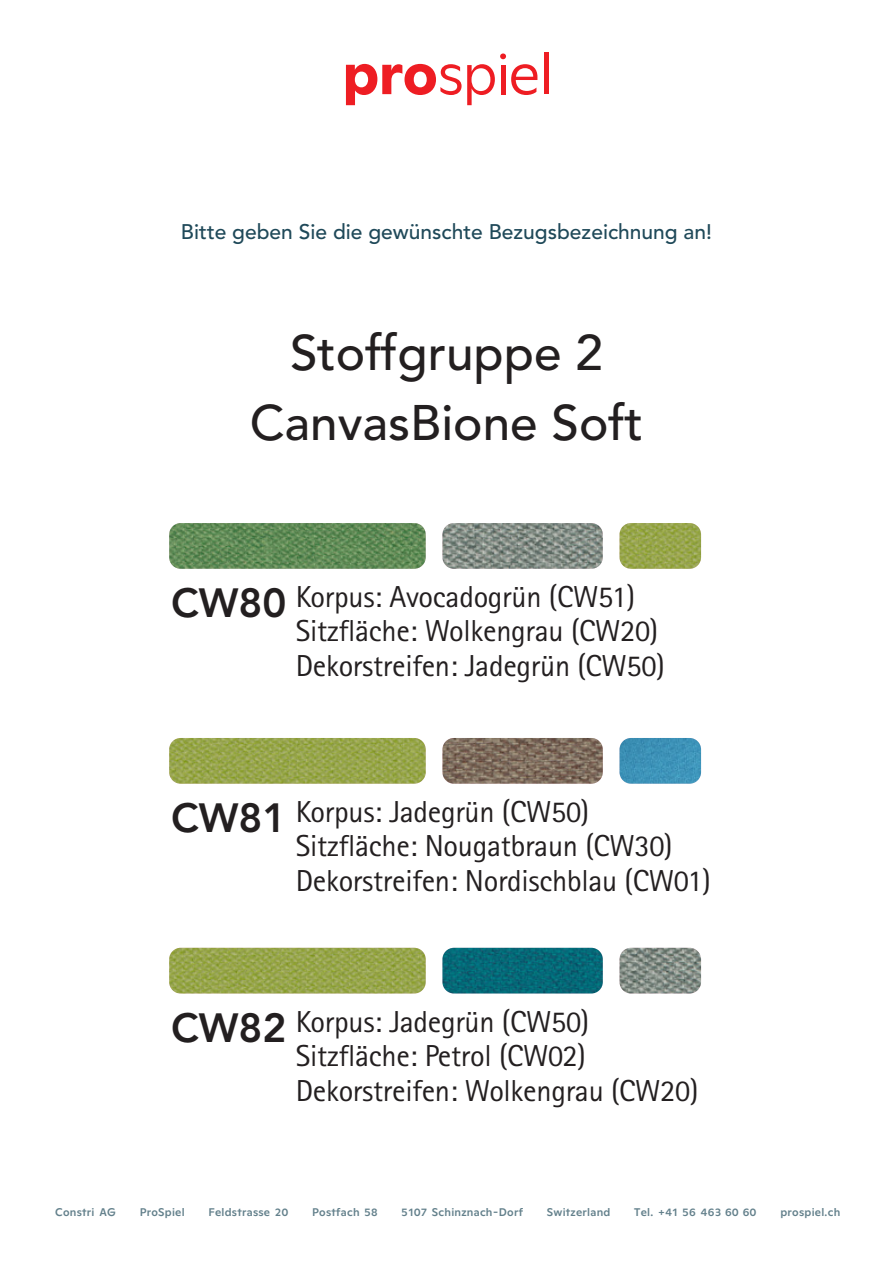
<style>
.page{position:relative;width:893px;height:1263px;background:#fff}
.page>*{position:absolute;margin:0;border:0;box-sizing:border-box;transform-origin:0 0}
.t1{font:500 49.5px "Avenir";color:#231f20}
.t2{font:800 40.5px "Avenir";color:#231f20}
.t3{font:30.3px "Rotis Sans Serif Pro";letter-spacing:-.01em;color:#231f20}
.t4{font:500 21px "Avenir";color:#1f4959}
.t5{font:500 11.1px "Ginto Normal";letter-spacing:.02em;color:#1f4959}
</style>
<div class="page">
<svg style="left:346px;top:53px;width:191px;height:52px"></svg>
<hr style="left:544px;top:52px;width:4px;height:42px;background:#ee1d23">
<img style="left:619px;top:523px;width:82px;height:46px">
<img style="left:619px;top:738px;width:82px;height:46px">
<img style="left:619px;top:948px;width:82px;height:45px">
<img style="left:169px;top:523px;width:257px;height:46px">
<img style="left:442px;top:523px;width:161px;height:46px">
<img style="left:169px;top:738px;width:257px;height:46px">
<img style="left:442px;top:738px;width:161px;height:46px">
<img style="left:169px;top:948px;width:257px;height:45px">
<img style="left:442px;top:948px;width:161px;height:45px">
<p class="t4" style="left:181px;top:220px;width:532px">Bitte geben Sie die gewünschte Bezugsbezeichnung an!</p>
<p class="t1" style="left:290px;top:324px;width:314px">Stoffgruppe 2</p>
<p class="t1" style="left:250px;top:394px;width:395px">CanvasBione Soft</p>
<p class="t2" style="left:171px;top:579px;width:117px">CW80</p>
<p class="t3" style="left:296px;top:579px;width:341px">Korpus: Avocadogrün (CW51)</p>
<p class="t3" style="left:296px;top:613px;width:364px">Sitzfläche: Wolkengrau (CW20)</p>
<p class="t3" style="left:296px;top:648px;width:371px">Dekorstreifen: Jadegrün (CW50)</p>
<p class="t2" style="left:171px;top:794px;width:117px">CW81</p>
<p class="t3" style="left:296px;top:794px;width:295px">Korpus: Jadegrün (CW50)</p>
<p class="t3" style="left:296px;top:828px;width:378px">Sitzfläche: Nougatbraun (CW30)</p>
<p class="t3" style="left:296px;top:863px;width:417px">Dekorstreifen: Nordischblau (CW01)</p>
<p class="t2" style="left:171px;top:1003px;width:117px">CW82</p>
<p class="t3" style="left:296px;top:1004px;width:295px">Korpus: Jadegrün (CW50)</p>
<p class="t3" style="left:296px;top:1038px;width:292px">Sitzfläche: Petrol (CW02)</p>
<p class="t3" style="left:296px;top:1072px;width:404px">Dekorstreifen: Wolkengrau (CW20)</p>
<p class="t5" style="left:55px;top:1204px;width:62px">Constri AG</p>
<p class="t5" style="left:140px;top:1204px;width:47px">ProSpiel</p>
<p class="t5" style="left:208px;top:1204px;width:81px">Feldstrasse 20</p>
<p class="t5" style="left:312px;top:1204px;width:67px">Postfach 58</p>
<p class="t5" style="left:402px;top:1204px;width:123px">5107 Schinznach-Dorf</p>
<p class="t5" style="left:547px;top:1204px;width:65px">Switzerland</p>
<p class="t5" style="left:634px;top:1204px;width:124px">Tel. +41 56 463 60 60</p>
<p class="t5" style="left:780px;top:1204px;width:61px">prospiel.ch</p>
</div>
